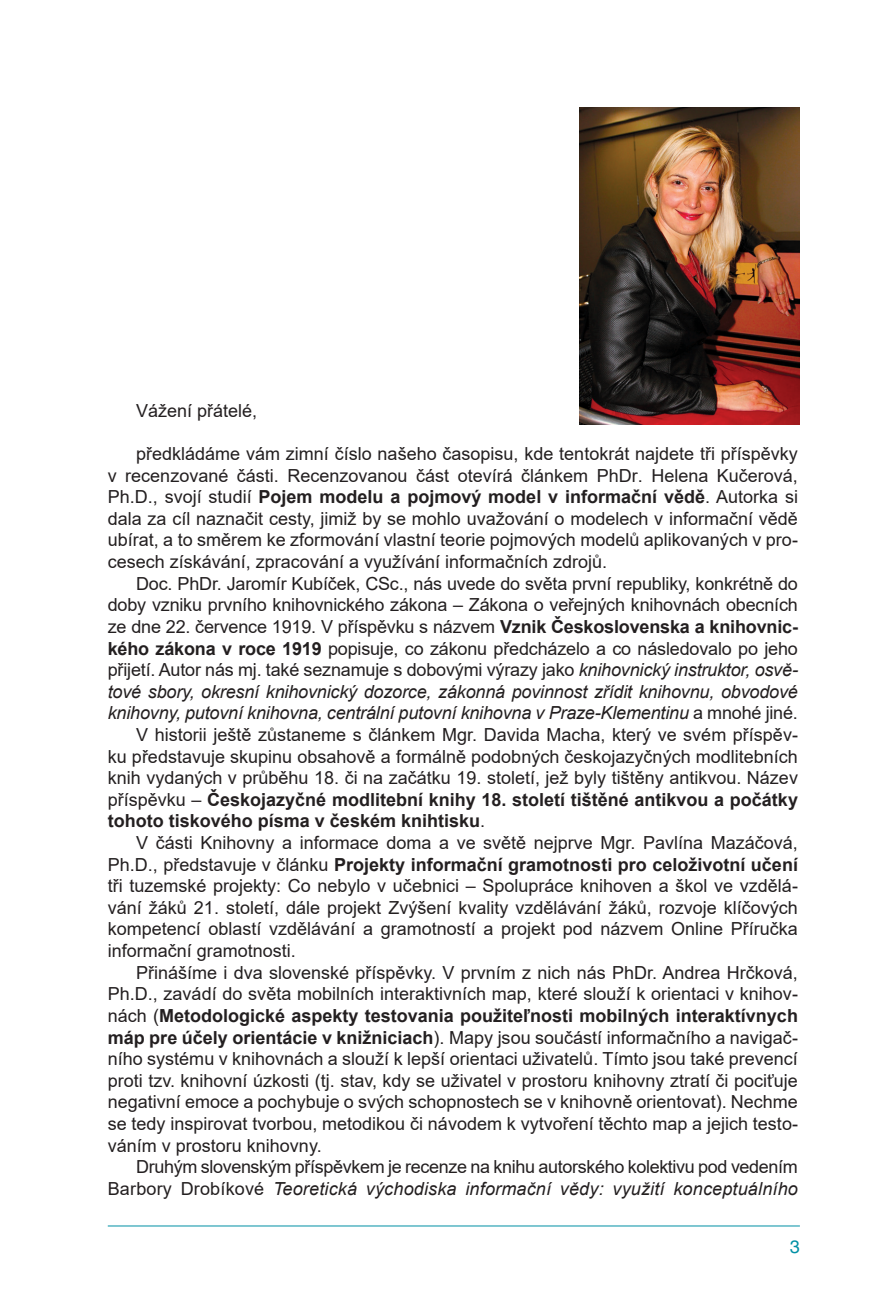
<style>
.page{position:relative;width:885px;height:1316px;background:#fff}
.page>*{position:absolute;margin:0;border:0;box-sizing:border-box;transform-origin:0 0}
.t1{font:18px/21.6px "Arial";color:#231f20;text-align:justify}
.t2{font:18px/21.6px "Arial";letter-spacing:-.02em;color:#231f20;text-align:right}
.t3{font:18px "Helvetica CE";color:#0090a5}
.s1{font-weight:700}
.s2{font-style:italic}
</style>
<div class="page">
<hr style="left:108px;top:1225px;width:691px;height:1px;background:#0090a5">
<img style="left:579px;top:108px;width:220px;height:316px">
<p class="t1" style="left:136px;top:399px;width:123px">Vážení přátelé,</p>
<p class="t1" style="left:108px;top:443px;width:691px;text-indent:28px">předkládáme vám zimní číslo našeho časopisu, kde tentokrát najdete tři příspěvky v recenzované části. Recenzovanou část otevírá článkem PhDr. Helena Kučerová, Ph.D., svojí studií <span class="s1">Pojem modelu a pojmový model v informační vědě</span>. Autorka si dala za cíl naznačit cesty, jimiž by se mohlo uvažování o modelech v informační vědě ubírat, a to směrem ke zformování vlastní teorie pojmových modelů aplikovaných v pro&shy;cesech získávání, zpracování a využívání informačních zdrojů.</p>
<p class="t1" style="left:108px;top:572px;width:691px;text-indent:28px">Doc. PhDr. Jaromír Kubíček, CSc., nás uvede do světa první republiky, konkrétně do doby vzniku prvního knihovnického zákona – Zákona o veřejných knihovnách obecních ze dne 22. července 1919. V příspěvku s názvem <span class="s1">Vznik Československa a knihovnic&shy;kého zákona v roce 1919</span> popisuje, co zákonu předcházelo a co následovalo po jeho přijetí. Autor nás mj. také seznamuje s dobovými výrazy jako <span class="s2">knihovnický instruktor, osvě&shy;tové sbory, okresní knihovnický dozorce, zákonná povinnost zřídit knihovnu, obvodové knihovny, putovní knihovna, centrální putovní knihovna v Praze-Klementinu</span> a mnohé jiné.</p>
<p class="t1" style="left:108px;top:723px;width:691px;text-indent:28px">V historii ještě zůstaneme s článkem Mgr. Davida Macha, který ve svém příspěv&shy;ku představuje skupinu obsahově a formálně podobných českojazyčných modlitebních knih vydaných v průběhu 18. či na začátku 19. století, jež byly tištěny antikvou. Název příspěvku – <span class="s1">Českojazyčné modlitební knihy 18. století tištěné antikvou a počátky tohoto tiskového písma v českém knihtisku</span>.</p>
<p class="t1" style="left:108px;top:831px;width:691px;text-indent:28px">V části Knihovny a informace doma a ve světě nejprve Mgr. Pavlína Mazáčová, Ph.D., představuje v článku <span class="s1">Projekty informační gramotnosti pro celoživotní učení </span>tři tuzemské projekty: Co nebylo v učebnici – Spolupráce knihoven a škol ve vzdělá&shy;vání žáků 21. století, dále projekt Zvýšení kvality vzdělávání žáků, rozvoje klíčových kompetencí oblastí vzdělávání a gramotností a projekt pod názvem Online Příručka informační gramotnosti.</p>
<p class="t1" style="left:108px;top:961px;width:691px;text-indent:28px">Přinášíme i dva slovenské příspěvky. V prvním z nich nás PhDr. Andrea Hrčková, Ph.D., zavádí do světa mobilních interaktivních map, které slouží k orientaci v knihov&shy;nách (<span class="s1">Metodologické aspekty testovania použiteľnosti mobilných interaktívnych máp pre účely orientácie v knižniciach</span>). Mapy jsou součástí informačního a navigač&shy;ního systému v knihovnách a slouží k lepší orientaci uživatelů. Tímto jsou také prevencí proti tzv. knihovní úzkosti (tj. stav, kdy se uživatel v prostoru knihovny ztratí či pociťuje negativní emoce a pochybuje o svých schopnostech se v knihovně orientovat). Nechme se tedy inspirovat tvorbou, metodikou či návodem k vytvoření těchto map a jejich testo&shy;váním v prostoru knihovny.</p>
<p class="t2" style="left:108px;top:1155px;width:691px">Druhým slovenským příspěvkem je recenze na knihu autorského kolektivu pod vedením<br>Barbory Drobíkové <span class="s2">Teoretická východiska informační vědy: využití konceptuálního</span></p>
<p class="t3" style="left:789px;top:1235px;width:12px">3</p>
</div>
